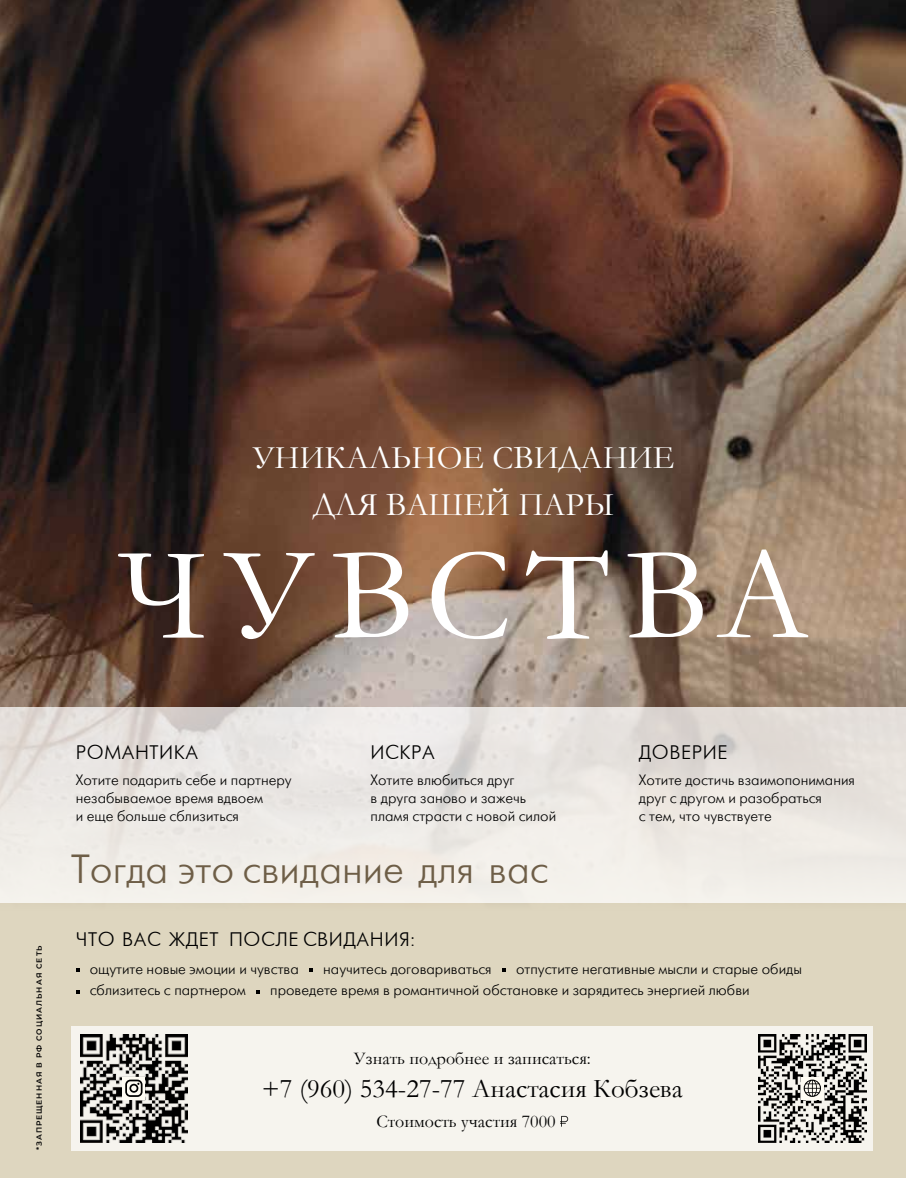
<style>
.page{position:relative;width:906px;height:1178px;background:#fff}
.page>*{position:absolute;margin:0;border:0;box-sizing:border-box;transform-origin:0 0}
.t1{font:133.95px "Garamond";letter-spacing:.115em;color:#fff}
.t2{font:40.5px "Futuris";color:#6e5e47}
.t3{font:33px/47.4px "Garamond";color:#fff;text-align:center}
.t4{font:27px "Garamond";color:#000}
.t5{font:19.5px "Futuris";letter-spacing:.03em;color:#000}
.t6{font:18px "Garamond";color:#000}
.t7{font:15px/18px "Futura Futuris Light C";color:#000}
.t8{font:600 7.5px "Montserrat";letter-spacing:.135em;color:#000}
</style>
<div class="page">
<img style="left:0;top:0;width:906px;height:625px">
<svg style="left:0;top:625px;width:906px;height:553px;background:#c4b8a4"></svg>
<div style="left:72px;top:1026px;width:801px;height:124px;background:#f6f4ee"></div>
<svg style="left:0;top:708px;width:906px;height:195px;background:#ebe7e2"></svg>
<img style="left:758px;top:1034px;width:108px;height:108px">
<img style="left:80px;top:1034px;width:108px;height:108px">
<svg style="left:560px;top:1116px;width:8px;height:11px"></svg>
<svg style="left:309px;top:969px;width:4px;height:3px"></svg>
<svg style="left:256px;top:990px;width:4px;height:3px"></svg>
<div style="left:123px;top:1077px;width:22px;height:22px;background:#fffcf3"></div>
<svg style="left:125px;top:1079px;width:17px;height:18px"></svg>
<div style="left:801px;top:1077px;width:22px;height:22px;background:#fffcf3"></div>
<svg style="left:803px;top:1079px;width:18px;height:18px"></svg>
<h3 class="t3" style="left:253px;top:433px;width:423px">УНИКАЛЬНОЕ СВИДАНИЕ<br>ДЛЯ ВАШЕЙ ПАРЫ</h3>
<h1 class="t1" style="left:118px;top:505px;width:693px">ЧУВСТВА</h1>
<p class="t8" style="left:34px;top:1150px;width:206px;rotate:-90deg">*ЗАПРЕЩЕННАЯ В РФ СОЦИАЛЬНАЯ СЕТЬ</p>
<h3 class="t5" style="left:76px;top:742px;width:124px">РОМАНТИКА</h3>
<p class="t7" style="left:76px;top:771px;width:217px">Хотите подарить себе и партнеру незабываемое время вдвоем<br>и еще больше сблизиться</p>
<h3 class="t5" style="left:370px;top:742px;width:66px">ИСКРА</h3>
<p class="t7" style="left:370px;top:771px;width:187px">Хотите влюбиться друг<br>в друга заново и зажечь пламя страсти с новой силой</p>
<h2 class="t2" style="left:71px;top:849px;width:479px">Тогда это свидание для вас</h2>
<h3 class="t5" style="left:76px;top:930px;width:340px">ЧТО ВАС ЖДЕТ ПОСЛЕ СВИДАНИЯ:</h3>
<h3 class="t5" style="left:639px;top:742px;width:90px">ДОВЕРИЕ</h3>
<p class="t7" style="left:639px;top:771px;width:218px">Хотите достичь взаимопонимания друг с другом и разобраться<br>с тем, что чувствуете</p>
<p class="t7" style="left:90px;top:960px;width:211px">ощутите новые эмоции и чувства</p>
<p class="t7" style="left:323px;top:960px;width:170px">научитесь договариваться</p>
<p class="t7" style="left:516px;top:960px;width:287px">отпустите негативные мысли и старые обиды</p>
<p class="t7" style="left:90px;top:981px;width:158px">сблизитесь с партнером</p>
<p class="t7" style="left:270px;top:981px;width:481px">проведете время в романтичной обстановке и зарядитесь энергией любви</p>
<p class="t6" style="left:354px;top:1046px;width:238px">Узнать подробнее и записаться:</p>
<h3 class="t4" style="left:262px;top:1070px;width:422px">+7 (960) 534-27-77 Анастасия Кобзева</h3>
<p class="t6" style="left:376px;top:1109px;width:181px">Стоимость участия 7000</p>
</div>
